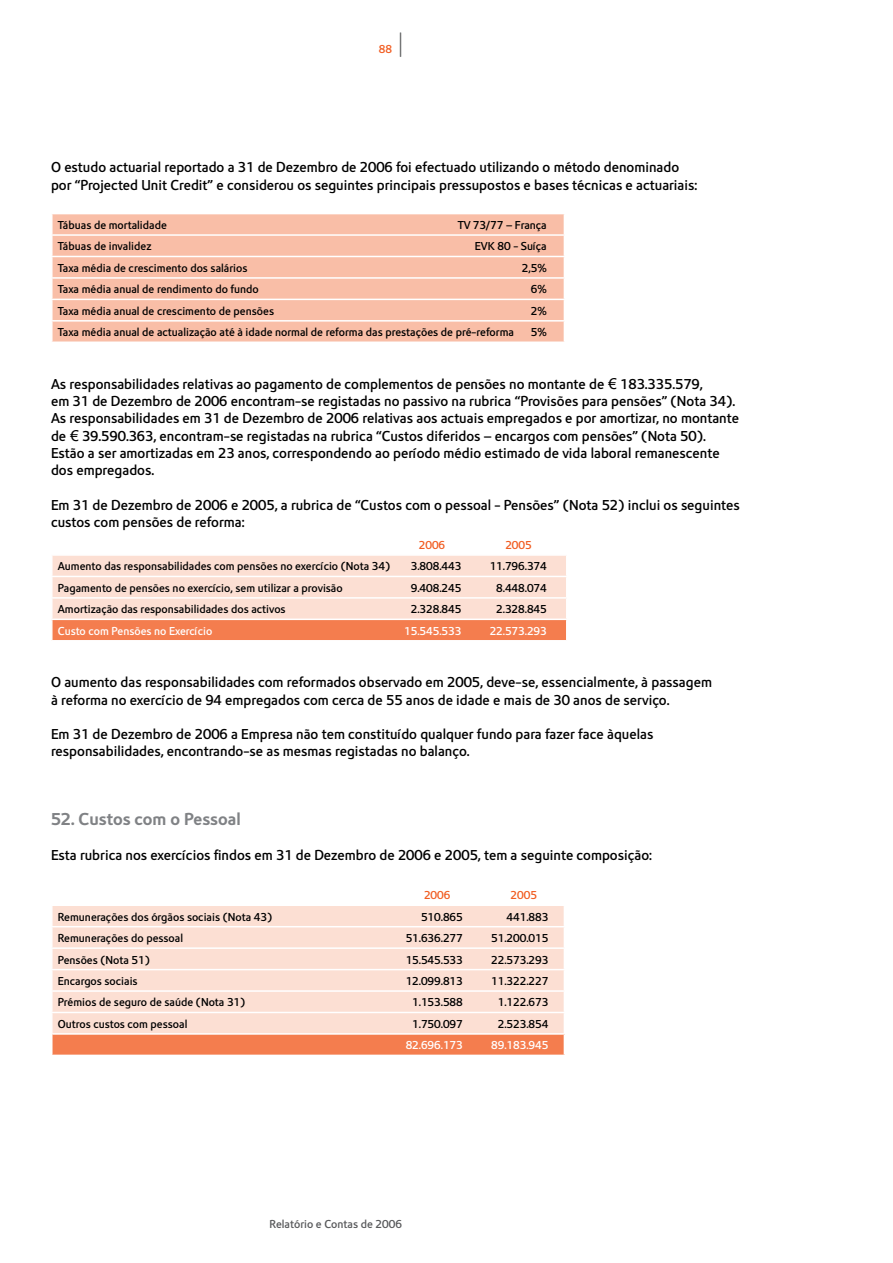
<style>
.page{position:relative;width:893px;height:1263px;background:#fff}
.page>*{position:absolute;margin:0;border:0;box-sizing:border-box;transform-origin:0 0}
.t1{font:18px "Metrolis Negro";color:#808285}
.t2{font:15px/17.2px "Metrolis Redondo";color:#000}
.t3{font:12px "Metrolis Redondo";color:#000}
.t4{font:12px "Metrolis Redondo";color:#fff}
.t5{font:12px "Metrolis Redondo";color:#58595b}
.t6{font:12px "Metrolis Redondo";color:#f15d22}
.s1{font-size:24px;color:#58595b}
.s2{font-family:"Arial"}
</style>
<div class="page">
<div style="left:53px;top:214px;width:511px;height:127px;background:#f9bea7"></div>
<hr style="left:51px;top:234px;width:514px;height:2px;background:#fff">
<hr style="left:51px;top:256px;width:514px;height:1px;background:#fff">
<hr style="left:51px;top:277px;width:514px;height:2px;background:#fff">
<hr style="left:51px;top:299px;width:514px;height:1px;background:#fff">
<hr style="left:51px;top:320px;width:514px;height:2px;background:#fff">
<svg style="left:52px;top:322px;width:1px;height:19px"></svg>
<svg style="left:52px;top:555px;width:515px;height:85px;background:#facab6"></svg>
<div style="left:53px;top:906px;width:511px;height:127px;background:#fcdfd3"></div>
<div style="left:52px;top:1034px;width:512px;height:21px;background:#f47d4e"></div>
<hr style="left:51px;top:926px;width:514px;height:1px;background:#fff">
<hr style="left:51px;top:947px;width:514px;height:2px;background:#fff">
<hr style="left:51px;top:969px;width:514px;height:1px;background:#fff">
<hr style="left:51px;top:990px;width:514px;height:2px;background:#fff">
<hr style="left:51px;top:1012px;width:514px;height:1px;background:#fff">
<hr style="left:51px;top:1033px;width:514px;height:2px;background:#fff">
<hr style="left:51px;top:1035px;width:2px;height:20px;background:#fff">
<p class="t6" style="left:379px;top:42px;width:29px">88 <span class="s1">|</span></p>
<p class="t2" style="left:51px;top:159px;width:648px">O estudo actuarial reportado a 31 de Dezembro de 2006 foi efectuado utilizando o método denominado por “Projected Unit Credit” e considerou os seguintes principais pressupostos e bases técnicas e actuariais:</p>
<p class="t3" style="left:58px;top:218px;width:111px">Tábuas de mortalidade</p>
<p class="t3" style="left:458px;top:218px;width:91px">TV 73/77 – França</p>
<p class="t3" style="left:58px;top:240px;width:95px">Tábuas de invalidez</p>
<p class="t3" style="left:475px;top:240px;width:74px">EVK 80 - Suíça</p>
<p class="t3" style="left:58px;top:261px;width:191px">Taxa média de crescimento dos salários</p>
<p class="t3" style="left:522px;top:261px;width:26px">2,5%</p>
<p class="t3" style="left:58px;top:283px;width:203px">Taxa média anual de rendimento do fundo</p>
<p class="t3" style="left:531px;top:283px;width:17px">6%</p>
<p class="t3" style="left:58px;top:304px;width:218px">Taxa média anual de crescimento de pensões</p>
<p class="t3" style="left:531px;top:304px;width:17px">2%</p>
<p class="t3" style="left:58px;top:326px;width:458px">Taxa média anual de actualização até à idade normal de reforma das prestações de pré-reforma</p>
<p class="t3" style="left:531px;top:326px;width:17px">5%</p>
<p class="t2" style="left:51px;top:375px;width:689px">As responsabilidades relativas ao pagamento de complementos de pensões no montante de <span class="s2">€</span> 183.335.579,<br>em 31 de Dezembro de 2006 encontram-se registadas no passivo na rubrica “Provisões para pensões” (Nota 34).<br>As responsabilidades em 31 de Dezembro de 2006 relativas aos actuais empregados e por amortizar, no montante de <span class="s2">€</span> 39.590.363, encontram-se registadas na rubrica “Custos diferidos – encargos com pensões” (Nota 50).<br>Estão a ser amortizadas em 23 anos, correspondendo ao período médio estimado de vida laboral remanescente dos empregados.</p>
<p class="t2" style="left:51px;top:496px;width:690px">Em 31 de Dezembro de 2006 e 2005, a rubrica de “Custos com o pessoal - Pensões” (Nota 52) inclui os seguintes custos com pensões de reforma:</p>
<p class="t6" style="left:419px;top:538px;width:28px">2006</p>
<p class="t6" style="left:505px;top:538px;width:28px">2005</p>
<p class="t3" style="left:58px;top:560px;width:334px">Aumento das responsabilidades com pensões no exercício (Nota 34)</p>
<p class="t3" style="left:411px;top:560px;width:52px">3.808.443</p>
<p class="t3" style="left:490px;top:560px;width:59px">11.796.374</p>
<p class="t3" style="left:58px;top:581px;width:286px">Pagamento de pensões no exercício, sem utilizar a provisão</p>
<p class="t3" style="left:411px;top:581px;width:52px">9.408.245</p>
<p class="t3" style="left:496px;top:581px;width:52px">8.448.074</p>
<p class="t3" style="left:58px;top:603px;width:229px">Amortização das responsabilidades dos activos</p>
<p class="t3" style="left:411px;top:603px;width:52px">2.328.845</p>
<p class="t3" style="left:496px;top:603px;width:52px">2.328.845</p>
<p class="t4" style="left:58px;top:624px;width:156px">Custo com Pensões no Exercício</p>
<p class="t4" style="left:404px;top:624px;width:59px">15.545.533</p>
<p class="t4" style="left:490px;top:624px;width:59px">22.573.293</p>
<p class="t2" style="left:51px;top:674px;width:662px">O aumento das responsabilidades com reformados observado em 2005, deve-se, essencialmente, à passagem à reforma no exercício de 94 empregados com cerca de 55 anos de idade e mais de 30 anos de serviço.</p>
<p class="t2" style="left:51px;top:725px;width:604px">Em 31 de Dezembro de 2006 a Empresa não tem constituído qualquer fundo para fazer face àquelas responsabilidades, encontrando-se as mesmas registadas no balanço.</p>
<p class="t1" style="left:51px;top:809px;width:191px">52. Custos com o Pessoal</p>
<p class="t2" style="left:51px;top:846px;width:602px">Esta rubrica nos exercícios findos em 31 de Dezembro de 2006 e 2005, tem a seguinte composição:</p>
<p class="t6" style="left:424px;top:889px;width:28px">2006</p>
<p class="t6" style="left:511px;top:889px;width:28px">2005</p>
<p class="t3" style="left:58px;top:910px;width:216px">Remunerações dos órgãos sociais (Nota 43)</p>
<p class="t3" style="left:421px;top:910px;width:43px">510.865</p>
<p class="t3" style="left:507px;top:910px;width:43px">441.883</p>
<p class="t3" style="left:58px;top:931px;width:127px">Remunerações do pessoal</p>
<p class="t3" style="left:406px;top:931px;width:59px">51.636.277</p>
<p class="t3" style="left:491px;top:931px;width:59px">51.200.015</p>
<p class="t3" style="left:58px;top:953px;width:94px">Pensões (Nota 51)</p>
<p class="t3" style="left:406px;top:953px;width:59px">15.545.533</p>
<p class="t3" style="left:491px;top:953px;width:59px">22.573.293</p>
<p class="t3" style="left:58px;top:974px;width:81px">Encargos sociais</p>
<p class="t3" style="left:406px;top:974px;width:59px">12.099.813</p>
<p class="t3" style="left:491px;top:974px;width:59px">11.322.227</p>
<p class="t3" style="left:58px;top:996px;width:189px">Prémios de seguro de saúde (Nota 31)</p>
<p class="t3" style="left:412px;top:996px;width:52px">1.153.588</p>
<p class="t3" style="left:498px;top:996px;width:52px">1.122.673</p>
<p class="t3" style="left:58px;top:1017px;width:131px">Outros custos com pessoal</p>
<p class="t3" style="left:412px;top:1017px;width:52px">1.750.097</p>
<p class="t3" style="left:498px;top:1017px;width:52px">2.523.854</p>
<p class="t4" style="left:406px;top:1039px;width:59px">82.696.173</p>
<p class="t4" style="left:491px;top:1039px;width:59px">89.183.945</p>
<p class="t5" style="left:270px;top:1217px;width:134px">Relatório e Contas de 2006</p>
</div>
